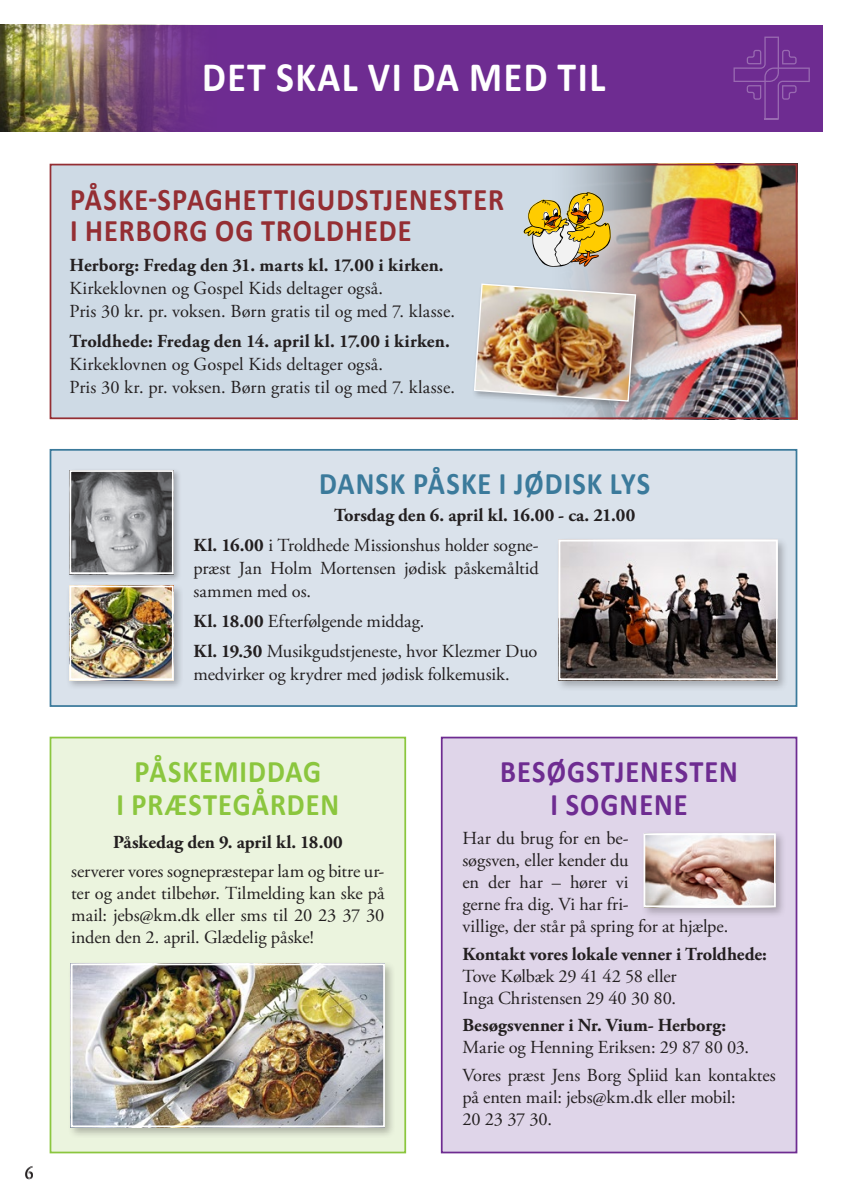
<style>
.page{position:relative;width:847px;height:1203px;background:#fff}
.page>*{position:absolute;margin:0;border:0;box-sizing:border-box;transform-origin:0 0}
.t1{font:700 42px "Calibri";letter-spacing:.04em;color:#fff;scale:.9 1}
.t2{font:700 31.5px "Calibri";letter-spacing:.035em;color:#942e33;scale:.9 1}
.t3{font:700 31.5px/33.2px "Calibri";letter-spacing:.035em;color:#8bc63e;text-align:center;scale:.9 1}
.t4{font:700 31.5px/33.2px "Calibri";letter-spacing:.04em;color:#6e2c91;text-align:center;scale:.9 1}
.t5{font:700 31.5px "Calibri";letter-spacing:.035em;color:#3b7a9b;scale:.9 1}
.t6{font:18.38px/21.9px "Adobe Garamond Pro";letter-spacing:-.005em;color:#231f20}
.t7{font:700 18.38px "Adobe Garamond Pro";color:#231f20}
.t8{font:17.5px "Adobe Garamond Pro";color:#231f20}
.s1{font-weight:700}
</style>
<div class="page">
<div style="left:0;top:25px;width:822px;height:106px;background:#6e2c91"></div>
<svg style="left:733px;top:37px;width:77px;height:83px"></svg>
<img style="left:0;top:25px;width:190px;height:106px">
<div style="left:50px;top:165px;width:746px;height:253px;background:#cedae5"></div>
<img style="left:572px;top:167px;width:222px;height:249px">
<div style="left:50px;top:164px;width:747px;height:255px;border:2px solid #942e33"></div>
<div style="left:472px;top:281px;width:172px;height:129px;background:#231f20;opacity:.3"></div>
<img style="left:473px;top:283px;width:164px;height:119px">
<img style="left:524px;top:192px;width:87px;height:75px">
<div style="left:50px;top:450px;width:746px;height:256px;background:#dae2eb"></div>
<div style="left:50px;top:449px;width:747px;height:258px;border:2px solid #3b7a9b"></div>
<div style="left:66px;top:582px;width:117px;height:108px;background:#231f20;opacity:.3"></div>
<img style="left:72px;top:589px;width:99px;height:88px">
<div style="left:69px;top:586px;width:105px;height:94px;border:2px solid #fff"></div>
<div style="left:67px;top:468px;width:115px;height:115px;background:#231f20;opacity:.3"></div>
<img style="left:72px;top:473px;width:99px;height:98px">
<div style="left:69px;top:470px;width:105px;height:104px;border:2px solid #fff"></div>
<div style="left:555px;top:536px;width:234px;height:155px;background:#231f20;opacity:.3"></div>
<img style="left:561px;top:543px;width:214px;height:134px">
<div style="left:558px;top:540px;width:220px;height:140px;border:2px solid #fff"></div>
<div style="left:50px;top:738px;width:355px;height:414px;background:#ebf4de"></div>
<div style="left:50px;top:737px;width:356px;height:416px;border:2px solid #8bc63e"></div>
<div style="left:67px;top:960px;width:329px;height:178px;background:#231f20;opacity:.3"></div>
<img style="left:74px;top:966px;width:308px;height:158px">
<div style="left:71px;top:963px;width:314px;height:164px;border:2px solid #fff"></div>
<div style="left:442px;top:738px;width:354px;height:414px;background:#dfd5e9"></div>
<div style="left:441px;top:737px;width:356px;height:416px;border:2px solid #6e2c91"></div>
<div style="left:640px;top:830px;width:147px;height:88px;background:#231f20;opacity:.3"></div>
<img style="left:646px;top:836px;width:127px;height:68px">
<div style="left:643px;top:833px;width:133px;height:74px;border:2px solid #fff"></div>
<p class="t8" style="left:25px;top:1163px;width:10px">6</p>
<p class="t1" style="left:202px;top:51px;width:449px">DET SKAL VI DA MED TIL</p>
<p class="t2" style="left:70px;top:180px;width:484px">PÅSKE-SPAGHETTIGUDSTJENESTER</p>
<p class="t2" style="left:70px;top:211px;width:381px">I HERBORG OG TROLDHEDE</p>
<p class="t6" style="left:69px;top:255px;width:387px;line-height:22.8px"><span class="s1">Herborg: Fredag den 31. marts kl. 17.00 i kirken.<br></span>Kirkeklovnen og Gospel Kids deltager også.<br>Pris 30 kr. pr. voksen. Børn gratis til og med 7. klasse.</p>
<p class="t6" style="left:69px;top:330px;width:387px;line-height:22.8px"><span class="s1">Troldhede: Fredag den 14. april kl. 17.00 i kirken.<br></span>Kirkeklovnen og Gospel Kids deltager også.<br>Pris 30 kr. pr. voksen. Børn gratis til og med 7. klasse.</p>
<p class="t5" style="left:319px;top:464px;width:369px">DANSK PÅSKE I JØDISK LYS</p>
<p class="t7" style="left:334px;top:504px;width:303px">Torsdag den 6. april kl. 16.00 - ca. 21.00</p>
<p class="t6" style="left:193px;top:535px;width:347px;line-height:22.8px;text-align:justify"><span class="s1">Kl. 16.00</span> i Troldhede Missionshus holder sogne&shy;præst Jan Holm Mortensen jødisk påskemåltid sammen med os.</p>
<p class="t6" style="left:193px;top:611px;width:232px"><span class="s1">Kl. 18.00</span> Efterfølgende middag.</p>
<p class="t6" style="left:193px;top:641px;width:345px;line-height:22.8px"><span class="s1">Kl. 19.30</span> Musikgudstjeneste, hvor Klezmer Duo medvirker og krydrer med jødisk folkemusik.</p>
<p class="t3" style="left:116px;top:753px;width:249px">PÅSKEMIDDAG<br>I PRÆSTEGÅRDEN</p>
<p class="t7" style="left:113px;top:831px;width:231px">Påskedag den 9. april kl. 18.00</p>
<p class="t6" style="left:71px;top:861px;width:315px;text-align:justify">serverer vores sognepræstepar lam og bitre ur&shy;ter og andet tilbehør. Tilmelding kan ske på mail: jebs@km.dk eller sms til 20 23 37 30 inden den 2. april. Glædelig påske!</p>
<p class="t4" style="left:500px;top:753px;width:266px">BESØGSTJENESTEN<br>I SOGNENE</p>
<p class="t6" style="left:462px;top:828px;width:267px">Har du brug for en be-<br>søgsven, eller kender du<br>en der har – hører vi<br>gerne fra dig. Vi har fri-<br>villige, der står på spring for at hjælpe.</p>
<p class="t6" style="left:462px;top:944px;width:306px"><span class="s1">Kontakt vores lokale venner i Troldhede:<br></span>Tove Kølbæk 29 41 42 58 eller<br>Inga Christensen 29 40 30 80.</p>
<p class="t6" style="left:462px;top:1015px;width:288px"><span class="s1">Besøgsvenner i Nr. Vium- Herborg:<br></span>Marie og Henning Eriksen: 29 87 80 03.</p>
<p class="t6" style="left:462px;top:1065px;width:315px">Vores præst Jens Borg Spliid kan kontaktes på enten mail: jebs@km.dk eller mobil:</p>
<p class="t6" style="left:462px;top:1109px;width:91px">20 23 37 30.</p>
</div>
